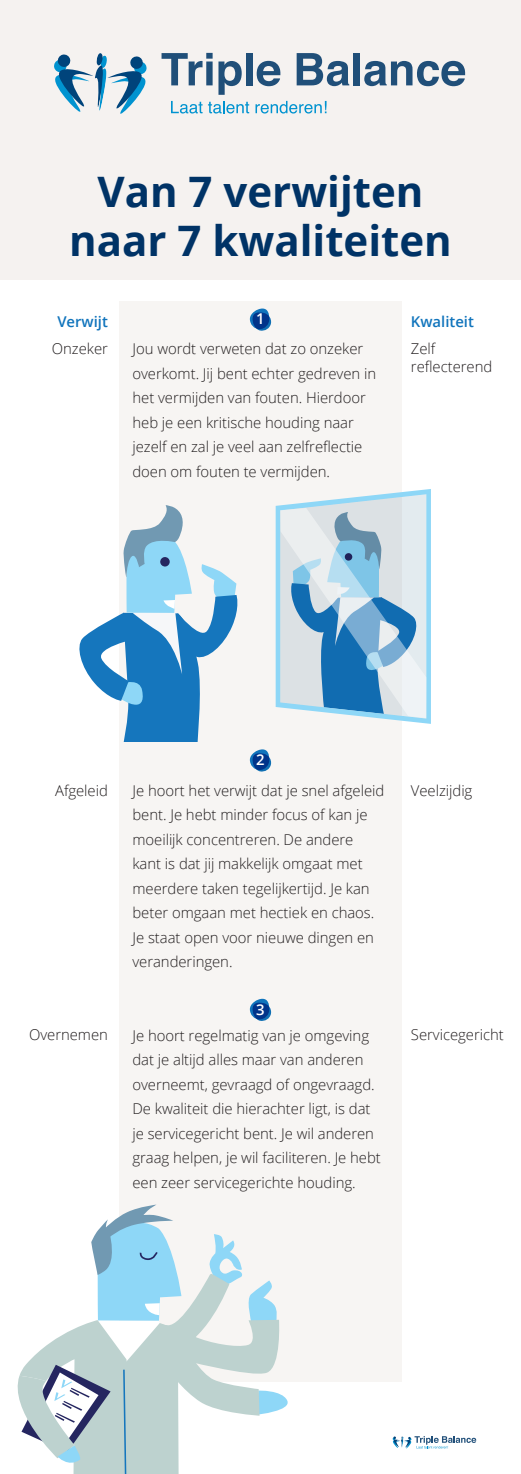
<style>
.page{position:relative;width:521px;height:1474px;background:#fff}
.page>*{position:absolute;margin:0;border:0;box-sizing:border-box;transform-origin:0 0}
.t1{font:700 42px/49px "Open Sans";color:#036;text-align:center}
.t2{font:300 14.88px/24.5px "Open Sans";letter-spacing:-.005em;color:#231f20}
.t3{font:600 14.88px "Open Sans";color:#1074bc}
.t4{font:600 14.88px "Open Sans";color:#fff}
</style>
<div class="page">
<div style="left:0;top:0;width:521px;height:279px;background:#f5f2f0"></div>
<div style="left:119px;top:301px;width:283px;height:1081px;background:#f7f5f3"></div>
<svg style="left:162px;top:53px;width:80px;height:42px"></svg>
<div style="left:246px;top:53px;width:6px;height:32px;background:#204f79"></div>
<svg style="left:257px;top:61px;width:23px;height:25px"></svg>
<svg style="left:297px;top:53px;width:52px;height:33px"></svg>
<div style="left:353px;top:53px;width:7px;height:32px;background:#204f79"></div>
<svg style="left:364px;top:61px;width:101px;height:25px"></svg>
<svg style="left:54px;top:53px;width:93px;height:61px"></svg>
<svg style="left:171px;top:101px;width:78px;height:12px"></svg>
<svg style="left:255px;top:101px;width:71px;height:12px"></svg>
<svg style="left:393px;top:1436px;width:83px;height:12px"></svg>
<svg style="left:79px;top:505px;width:159px;height:236px"></svg>
<svg style="left:276px;top:489px;width:155px;height:235px;fill:#93d8f7"></svg>
<svg style="left:280px;top:494px;width:146px;height:14px"></svg>
<svg style="left:280px;top:508px;width:146px;height:210px"></svg>
<svg style="left:17px;top:1204px;width:271px;height:269px"></svg>
<svg style="left:250px;top:308px;width:22px;height:23px"></svg>
<svg style="left:250px;top:749px;width:22px;height:23px"></svg>
<svg style="left:250px;top:998px;width:22px;height:23px"></svg>
<p class="t1" style="left:69px;top:166px;width:384px">Van 7 verwijten naar 7 kwaliteiten</p>
<p class="t3" style="left:57px;top:311px;width:52px">Verwijt</p>
<p class="t2" style="left:52px;top:336px;width:58px">Onzeker</p>
<p class="t4" style="left:256px;top:309px;width:10px">1</p>
<p class="t3" style="left:411px;top:311px;width:64px">Kwaliteit</p>
<p class="t2" style="left:411px;top:336px;width:26px">Zelf</p>
<p class="t2" style="left:411px;top:354px;width:83px">reflecterend</p>
<p class="t2" style="left:132px;top:336px;width:245px">Jou wordt verweten dat zo onzeker overkomt. Jij bent echter gedreven in het vermijden van fouten. Hierdoor heb je een kritische houding naar jezelf en zal je veel aan zelfreflectie doen om fouten te vermijden.</p>
<p class="t2" style="left:55px;top:778px;width:54px">Afgeleid</p>
<p class="t2" style="left:29px;top:1022px;width:80px">Overnemen</p>
<p class="t4" style="left:256px;top:749px;width:10px">2</p>
<p class="t2" style="left:132px;top:777px;width:253px">Je hoort het verwijt dat je snel afgeleid bent. Je hebt minder focus of kan je moeilijk concentreren. De andere kant is dat jij makkelijk omgaat met meerdere taken tegelijkertijd. Je kan beter omgaan met hectiek en chaos.<br>Je staat open voor nieuwe dingen en veranderingen.</p>
<p class="t4" style="left:256px;top:998px;width:10px">3</p>
<p class="t2" style="left:132px;top:1022px;width:250px">Je hoort regelmatig van je omgeving dat je altijd alles maar van anderen overneemt, gevraagd of ongevraagd.<br>De kwaliteit die hierachter ligt, is dat je servicegericht bent. Je wil anderen graag helpen, je wil faciliteren. Je hebt een zeer servicegerichte houding.</p>
<p class="t2" style="left:411px;top:778px;width:63px">Veelzijdig</p>
<p class="t2" style="left:411px;top:1022px;width:94px">Servicegericht</p>
</div>
